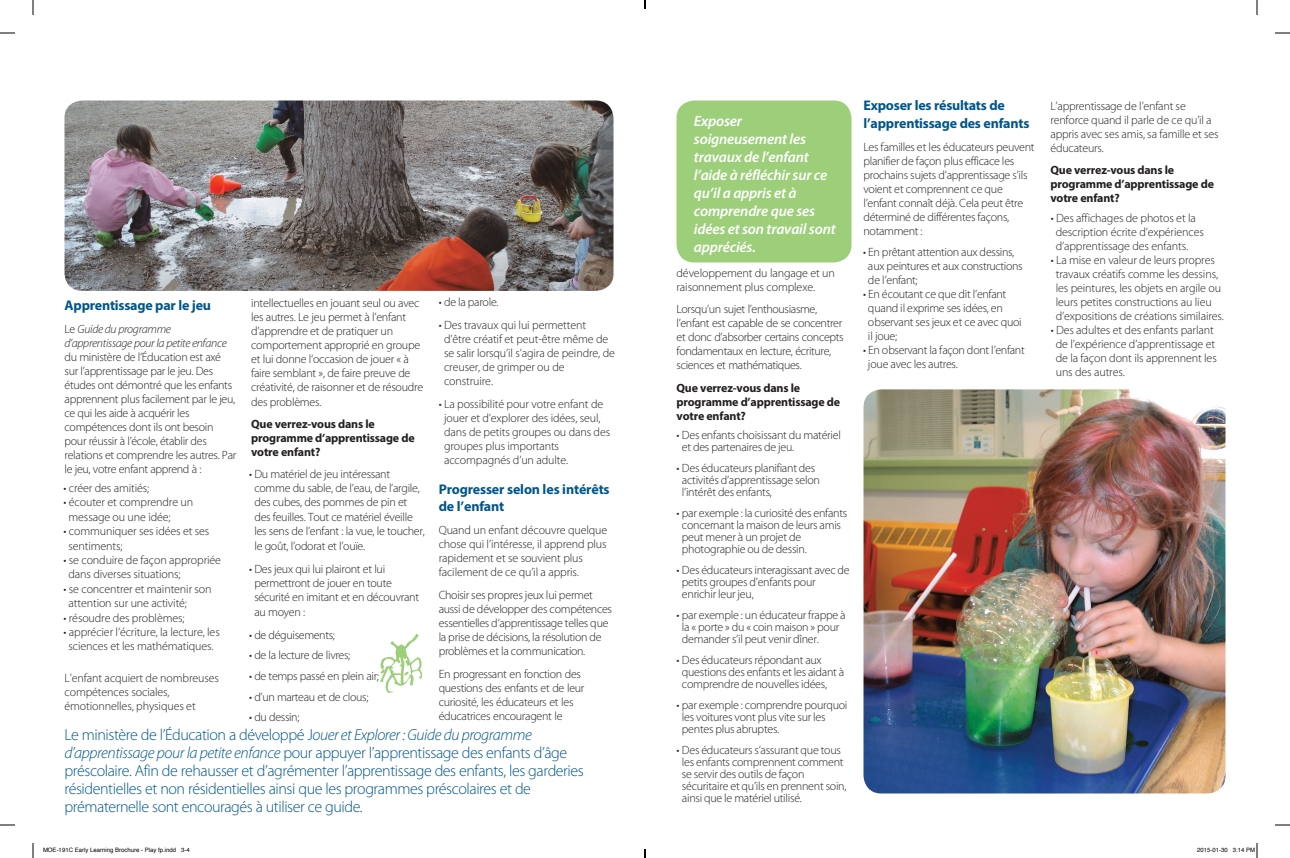
<style>
.page{position:relative;width:1290px;height:858px;background:#fff}
.page>*{position:absolute;margin:0;border:0;box-sizing:border-box;transform-origin:0 0}
.t1{font:300 16px/18px "Myriad Pro";letter-spacing:-.025em;color:#00568a}
.t2{font:italic 600 15px/18px "Myriad Pro";letter-spacing:-.015em;color:#fff}
.t3{font:700 14px/17.5px "Myriad Pro";letter-spacing:-.015em;color:#00568a}
.t4{font:300 12px/14px "Myriad Pro";letter-spacing:-.02em;color:#231f20}
.t5{font:700 12px/14px "Myriad Pro";letter-spacing:-.015em;color:#231f20}
.t6{font:italic 300 12px/14px "Myriad Pro";letter-spacing:-.025em;color:#231f20}
.t7{font:6px "Helvetica";color:#000}
.s1{font-style:normal}
.s2{font-style:italic}
</style>
<div class="page">
<div style="left:676px;top:100px;width:176px;height:162px;background:#9dcf7b;border-radius:18px"></div>
<img style="left:64px;top:100px;width:550px;height:191px">
<img style="left:864px;top:389px;width:362px;height:405px">
<svg style="left:380px;top:634px;width:43px;height:59px"></svg>
<svg style="left:0;top:32px;width:15px;height:2px"></svg>
<svg style="left:1275px;top:32px;width:15px;height:2px"></svg>
<svg style="left:0;top:824px;width:15px;height:2px"></svg>
<svg style="left:1275px;top:824px;width:15px;height:2px"></svg>
<svg style="left:32px;top:0;width:2px;height:15px"></svg>
<svg style="left:32px;top:843px;width:2px;height:15px"></svg>
<svg style="left:1256px;top:0;width:2px;height:15px"></svg>
<svg style="left:1256px;top:843px;width:2px;height:15px"></svg>
<svg style="left:644px;top:0;width:2px;height:9px"></svg>
<svg style="left:644px;top:849px;width:2px;height:9px"></svg>
<p class="t3" style="left:864px;top:96px;width:167px">Exposer les résultats de l’apprentissage des enfants</p>
<p class="t4" style="left:864px;top:140px;width:173px">Les familles et les éducateurs peuvent planifier de façon plus efficace les prochains sujets d’apprentissage s’ils voient et comprennent ce que l’enfant connaît déjà. Cela peut être déterminé de différentes façons, notamment :</p>
<p class="t4" style="left:868px;top:245px;width:157px;text-indent:-5px">• En prêtant attention aux dessins, aux peintures et aux constructions de l’enfant;</p>
<p class="t4" style="left:868px;top:287px;width:156px;text-indent:-5px">• En écoutant ce que dit l’enfant quand il exprime ses idées, en observant ses jeux et ce avec quoi il joue;</p>
<p class="t4" style="left:868px;top:343px;width:159px;text-indent:-5px">• En observant la façon dont l’enfant joue avec les autres.</p>
<p class="t4" style="left:1050px;top:98px;width:170px">L’apprentissage de l’enfant se renforce quand il parle de ce qu’il a appris avec ses amis, sa famille et ses éducateurs.</p>
<p class="t5" style="left:1050px;top:163px;width:165px">Que verrez-vous dans le programme d’apprentissage de votre enfant?</p>
<p class="t4" style="left:1056px;top:211px;width:150px;text-indent:-5px">• Des affichages de photos et la description écrite d’expériences d’apprentissage des enfants.</p>
<p class="t4" style="left:1056px;top:253px;width:170px;text-indent:-5px">• La mise en valeur de leurs propres travaux créatifs comme les dessins, les peintures, les objets en argile ou leurs petites constructions au lieu d’expositions de créations similaires.</p>
<p class="t4" style="left:1056px;top:323px;width:163px;text-indent:-5px">• Des adultes et des enfants parlant de l’expérience d’apprentissage et de la façon dont ils apprennent les uns des autres.</p>
<p class="t2" style="left:694px;top:111px;width:143px">Exposer soigneusement les travaux de l’enfant l’aide à réfléchir sur ce qu’il a appris et à comprendre que ses idées et son travail sont appréciés.</p>
<p class="t4" style="left:677px;top:266px;width:160px">développement du langage et un raisonnement plus complexe.</p>
<p class="t4" style="left:677px;top:302px;width:169px">Lorsqu’un sujet l’enthousiasme, l’enfant est capable de se concentrer et donc d’absorber certains concepts fondamentaux en lecture, écriture, sciences et mathématiques.</p>
<p class="t5" style="left:677px;top:380px;width:165px">Que verrez-vous dans le programme d’apprentissage de votre enfant?</p>
<p class="t4" style="left:682px;top:429px;width:161px;line-height:12px;text-indent:-5px">• Des enfants choisissant du matériel et des partenaires de jeu.</p>
<p class="t4" style="left:682px;top:462px;width:140px;line-height:12px;text-indent:-5px">• Des éducateurs planifiant des activités d’apprentissage selon l’intérêt des enfants,</p>
<p class="t4" style="left:682px;top:507px;width:167px;line-height:12px;text-indent:-5px">• par exemple : la curiosité des enfants concernant la maison de leurs amis peut mener à un projet de photographie ou de dessin.</p>
<p class="t4" style="left:682px;top:564px;width:169px;line-height:12px;text-indent:-5px">• Des éducateurs interagissant avec de petits groupes d’enfants pour enrichir leur jeu,</p>
<p class="t4" style="left:682px;top:609px;width:165px;line-height:12px;text-indent:-5px">• par exemple : un éducateur frappe à la « porte » du « coin maison » pour demander s’il peut venir dîner.</p>
<p class="t4" style="left:682px;top:654px;width:164px;line-height:12px;text-indent:-5px">• Des éducateurs répondant aux questions des enfants et les aidant à comprendre de nouvelles idées,</p>
<p class="t4" style="left:682px;top:699px;width:167px;line-height:12px;text-indent:-5px">• par exemple : comprendre pourquoi les voitures vont plus vite sur les pentes plus abruptes.</p>
<p class="t4" style="left:682px;top:744px;width:166px;line-height:12px;text-indent:-5px">• Des éducateurs s’assurant que tous les enfants comprennent comment se servir des outils de façon sécuritaire et qu’ils en prennent soin, ainsi que le matériel utilisé.</p>
<p class="t4" style="left:439px;top:295px;width:61px">• de la parole.</p>
<p class="t4" style="left:444px;top:318px;width:172px;text-indent:-5px">• Des travaux qui lui permettent d’être créatif et peut-être même de se salir lorsqu’il s’agira de peindre, de creuser, de grimper ou de construire.</p>
<p class="t4" style="left:444px;top:397px;width:168px;text-indent:-5px">• La possibilité pour votre enfant de jouer et d’explorer des idées, seul, dans de petits groupes ou dans des groupes plus importants accompagnés d’un adulte.</p>
<p class="t3" style="left:439px;top:480px;width:172px;line-height:16.7px">Progresser selon les intérêts de l’enfant</p>
<p class="t4" style="left:439px;top:523px;width:170px">Quand un enfant découvre quelque chose qui l’intéresse, il apprend plus rapidement et se souvient plus facilement de ce qu’il a appris.</p>
<p class="t4" style="left:439px;top:588px;width:175px">Choisir ses propres jeux lui permet aussi de développer des compétences essentielles d’apprentissage telles que la prise de décisions, la résolution de problèmes et la communication.</p>
<p class="t4" style="left:439px;top:667px;width:147px">En progressant en fonction des questions des enfants et de leur curiosité, les éducateurs et les éducatrices encouragent le</p>
<p class="t4" style="left:251px;top:296px;width:174px">intellectuelles en jouant seul ou avec les autres. Le jeu permet à l’enfant d’apprendre et de pratiquer un comportement approprié en groupe et lui donne l’occasion de jouer « à faire semblant », de faire preuve de créativité, de raisonner et de résoudre des problèmes.</p>
<p class="t5" style="left:251px;top:416px;width:165px">Que verrez-vous dans le programme d’apprentissage de votre enfant?</p>
<p class="t4" style="left:254px;top:466px;width:172px;line-height:14.4px;text-indent:-5px">• Du matériel de jeu intéressant comme du sable, de l’eau, de l’argile, des cubes, des pommes de pin et des feuilles. Tout ce matériel éveille les sens de l’enfant : la vue, le toucher, le goût, l’odorat et l’ouïe.</p>
<p class="t4" style="left:254px;top:561px;width:166px;line-height:14.4px;text-indent:-5px">• Des jeux qui lui plairont et lui permettront de jouer en toute sécurité en imitant et en découvrant au moyen :</p>
<p class="t4" style="left:249px;top:628px;width:87px">• de déguisements;</p>
<p class="t4" style="left:249px;top:648px;width:103px">• de la lecture de livres;</p>
<p class="t4" style="left:249px;top:669px;width:131px">• de temps passé en plein air;</p>
<p class="t4" style="left:249px;top:690px;width:121px">• d’un marteau et de clous;</p>
<p class="t4" style="left:249px;top:710px;width:52px">• du dessin;</p>
<p class="t3" style="left:65px;top:296px;width:148px">Apprentissage par le jeu</p>
<p class="t6" style="left:65px;top:322px;width:164px"><span class="s1">Le</span> Guide du programme d’apprentissage pour la petite enfance</p>
<p class="t4" style="left:65px;top:350px;width:173px">du ministère de l’Éducation est axé sur l’apprentissage par le jeu. Des études ont démontré que les enfants apprennent plus facilement par le jeu, ce qui les aide à acquérir les compétences dont ils ont besoin pour réussir à l’école, établir des relations et comprendre les autres. Par le jeu, votre enfant apprend à :</p>
<p class="t4" style="left:64px;top:481px;width:87px">• créer des amitiés;</p>
<p class="t4" style="left:69px;top:495px;width:126px;line-height:14.4px;text-indent:-5px">• écouter et comprendre un message ou une idée;</p>
<p class="t4" style="left:69px;top:524px;width:142px;line-height:14.4px;text-indent:-5px">• communiquer ses idées et ses sentiments;</p>
<p class="t4" style="left:69px;top:553px;width:154px;line-height:14.4px;text-indent:-5px">• se conduire de façon appropriée dans diverses situations;</p>
<p class="t4" style="left:69px;top:581px;width:145px;line-height:14.4px;text-indent:-5px">• se concentrer et maintenir son attention sur une activité;</p>
<p class="t4" style="left:64px;top:610px;width:123px">• résoudre des problèmes;</p>
<p class="t4" style="left:64px;top:625px;width:158px;line-height:14.4px;text-align:center">• apprécier l’écriture, la lecture, les sciences et les mathématiques.</p>
<p class="t4" style="left:65px;top:671px;width:156px">L’enfant acquiert de nombreuses compétences sociales, émotionnelles, physiques et</p>
<p class="t1" style="left:64px;top:725px;width:521px">Le ministère de l’Éducation a développé J<span class="s2">ouer et Explorer : Guide du programme d’apprentissage pour la petite enfance</span> pour appuyer l’apprentissage des enfants d’âge préscolaire. Afin de rehausser et d’agrémenter l’apprentissage des enfants, les garderies résidentielles et non résidentielles ainsi que les programmes préscolaires et de prématernelle sont encouragés à utiliser ce guide.</p>
<p class="t7" style="left:43px;top:845px;width:148px">MOE-191C Early Learning Brochure - Play fp.indd 3-4</p>
<p class="t7" style="left:1197px;top:845px;width:60px">2015-01-30 3:14 PM</p>
</div>
